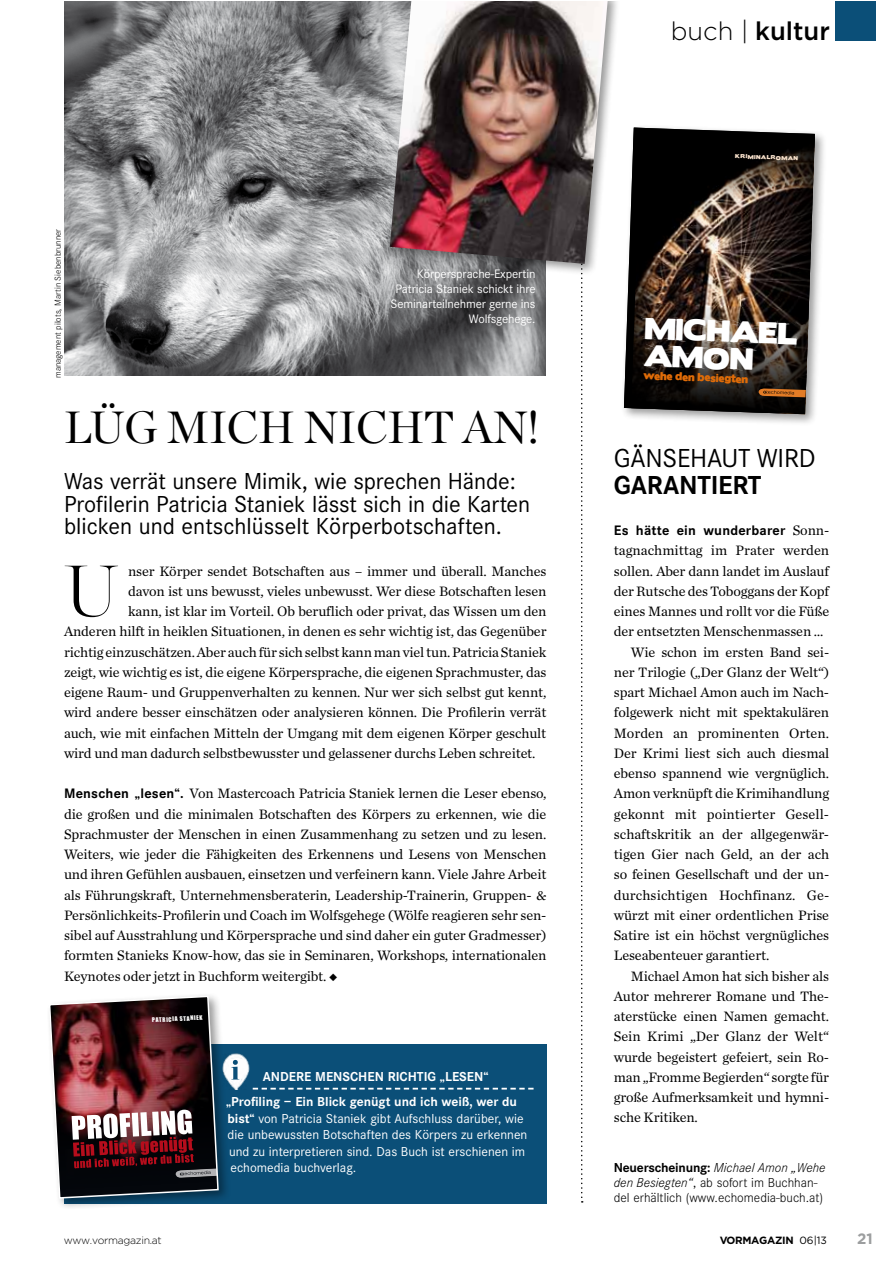
<style>
.page{position:relative;width:893px;height:1263px;background:#fff}
.page>*{position:absolute;margin:0;border:0;box-sizing:border-box;transform-origin:0 0}
.t1{font:200 72.3px "Chronicle Display";color:#000}
.t2{font:45px "Chronicle Display";letter-spacing:-.01em;color:#000}
.t3{font:27px "Corporate S";letter-spacing:-.01em;color:#000}
.t4{font:27px/27.5px "Boris Black Bloxx Dirty";color:#fff}
.t5{font:700 27px "Corporate S";letter-spacing:-.01em;color:#000}
.t6{font:500 25.5px "Gotham";color:#000}
.t7{font:24px/22.5px "Corporate S";letter-spacing:-.005em;color:#000}
.t8{font:700 15px "Gotham";color:#9c9e9f}
.t9{font:14.25px/20.2px "Chronicle Text G1";letter-spacing:-.01em;color:#000;text-align:justify}
.t10{font:700 14.25px "Corporate S";letter-spacing:.015em;color:#000}
.t11{font:13.5px/16.5px "Corporate S";color:#fff}
.t12{font:300 13.5px/15px "Corporate S";color:#000}
.t13{font:700 13.5px/25px "Corporate S";color:#fff}
.t14{font:12.75px/15px "Corporate S";letter-spacing:-.01em;color:#fff;text-align:right}
.t15{font:300 10.5px "Gotham";letter-spacing:-.03em;color:#000}
.t16{font:700 10.5px "Gotham";letter-spacing:-.03em;color:#000}
.t17{font:10.2px "Boris Black Bloxx";color:#e06c08}
.t18{font:300 9px "Corporate S";color:#000}
.t19{font:5.85px "Impact";color:#fff}
.t20{font:5.1px "Boris Black Bloxx";color:#fae3cd}
.s1{font-weight:300}
.s2{font-family:"Corporate S";font-weight:700}
.s3{font-weight:700}
.s4{font-family:"Chronicle Text G1";font-weight:400}
.s5{font-style:italic}
.s6{font-weight:400}
</style>
<div class="page">
<div style="left:64px;top:1044px;width:482px;height:159px;background:#0b4f78"></div>
<div style="left:836px;top:1px;width:40px;height:39px;background:#0b4f78"></div>
<svg style="left:581px;top:277px;width:2px;height:925px"></svg>
<div style="left:621px;top:124px;width:206px;height:303px;background:#000;opacity:.4"></div>
<svg style="left:624px;top:128px;width:191px;height:286px"></svg>
<svg style="left:252px;top:1088px;width:282px;height:1px"></svg>
<img style="left:231px;top:1053px;width:19px;height:36px">
<svg style="left:231px;top:1060px;width:8px;height:19px"></svg>
<div style="left:46px;top:992px;width:185px;height:219px;background:#000;opacity:.4"></div>
<img style="left:48px;top:995px;width:172px;height:204px">
<img style="left:65px;top:1px;width:481px;height:375px">
<div style="left:387px;top:1px;width:233px;height:275px;background:#000;opacity:.4"></div>
<img style="left:390px;top:1px;width:218px;height:263px">
<h3 class="t6" style="left:671px;top:17px;width:161px"><span class="s1">buch |</span> kultur</h3>
<p class="t18" style="left:53px;top:378px;width:151px;rotate:-90deg">management pilots, Martin Siebenbrunner</p>
<p class="t14" style="left:391px;top:267px;width:146px">Körpersprache-Expertin<br>Patricia Staniek schickt ihre<br>Seminarteilnehmer gerne ins<br>Wolfsgehege.</p>
<h2 class="t2" style="left:64px;top:393px;width:477px">LÜG MICH NICHT AN!</h2>
<h3 class="t7" style="left:64px;top:470px;width:468px">Was verrät unsere Mimik, wie sprechen Hände:<br>Profilerin Patricia Staniek lässt sich in die Karten blicken und entschlüsselt Körperbotschaften.</h3>
<h1 class="t1" style="left:64px;top:536px;width:56px">U</h1>
<p class="t9" style="left:128px;top:560px;width:420px">nser Körper sendet Botschaften aus – immer und überall. Manches</p>
<p class="t9" style="left:128px;top:580px;width:420px">davon ist uns bewusst, vieles unbewusst. Wer diese Botschaften lesen</p>
<p class="t9" style="left:128px;top:600px;width:420px">kann, ist klar im Vorteil. Ob beruflich oder privat, das Wissen um den</p>
<p class="t9" style="left:64px;top:621px;width:484px">Anderen hilft in heiklen Situationen, in denen es sehr wichtig ist, das Gegenüber</p>
<p class="t9" style="left:64px;top:641px;width:484px">richtig einzuschätzen. Aber auch für sich selbst kann man viel tun. Patricia Staniek</p>
<p class="t9" style="left:64px;top:661px;width:484px">zeigt, wie wichtig es ist, die eigene Körpersprache, die eigenen Sprachmuster, das</p>
<p class="t9" style="left:64px;top:681px;width:484px">eigene Raum- und Gruppenverhalten zu kennen. Nur wer sich selbst gut kennt,</p>
<p class="t9" style="left:64px;top:702px;width:484px">wird andere besser einschätzen oder analysieren können. Die Profilerin verrät</p>
<p class="t9" style="left:64px;top:722px;width:484px">auch, wie mit einfachen Mitteln der Umgang mit dem eigenen Körper geschult</p>
<p class="t9" style="left:64px;top:742px;width:473px">wird und man dadurch selbstbewusster und gelassener durchs Leben schreitet.</p>
<p class="t9" style="left:64px;top:783px;width:484px"><span class="s2">Menschen „lesen“.</span> Von Mastercoach Patricia Staniek lernen die Leser ebenso, die großen und die minimalen Botschaften des Körpers zu erkennen, wie die Sprachmuster der Menschen in einen Zusammenhang zu setzen und zu lesen.<br>Weiters, wie jeder die Fähigkeiten des Erkennens und Lesens von Menschen und ihren Gefühlen ausbauen, einsetzen und verfeinern kann. Viele Jahre Arbeit als Führungskraft, Unternehmensberaterin, Leadership-Trainerin, Gruppen- &amp; Persönlichkeits-Profilerin und Coach im Wolfsgehege (Wölfe reagieren sehr sen&shy;sibel auf Ausstrahlung und Körpersprache und sind daher ein guter Gradmesser) formten Stanieks Know-how, das sie in Seminaren, Workshops, internationalen Keynotes oder jetzt in Buchform weitergibt. ◆</p>
<p class="t19" style="left:152px;top:1016px;width:52px;rotate:-3deg">PATRICIA STANIEK</p>
<p class="t13" style="left:226px;top:1064px;width:292px;text-indent:37px">ANDERE MENSCHEN RICHTIG „LESEN“ „Profiling – Ein Blick genügt und ich weiß, wer du</p>
<p class="t11" style="left:228px;top:1110px;width:301px"><span class="s3">bist“</span> von Patricia Staniek gibt Aufschluss darüber, wie die unbewussten Botschaften des Körpers zu erkennen und zu interpretieren sind. Das Buch ist erschienen im echomedia buchverlag.</p>
<p class="t20" style="left:735px;top:152px;width:64px;rotate:2deg">KRIMINALROMAN</p>
<h3 class="t4" style="left:645px;top:316px;width:154px;rotate:2deg">MICHAEL<br>AMON</h3>
<p class="t17" style="left:643px;top:368px;width:107px;rotate:2deg">wehe den besiegten</p>
<h3 class="t3" style="left:614px;top:443px;width:203px">GÄNSEHAUT WIRD</h3>
<h3 class="t5" style="left:614px;top:469px;width:149px">GARANTIERT</h3>
<p class="t10" style="left:614px;top:522px;width:217px">Es hätte ein wunderbarer <span class="s4">Sonn-</span></p>
<p class="t9" style="left:614px;top:540px;width:217px">tagnachmittag im Prater werden</p>
<p class="t9" style="left:614px;top:560px;width:217px">sollen. Aber dann landet im Auslauf</p>
<p class="t9" style="left:614px;top:580px;width:217px">der Rutsche des Toboggans der Kopf</p>
<p class="t9" style="left:614px;top:600px;width:217px">eines Mannes und rollt vor die Füße</p>
<p class="t9" style="left:614px;top:621px;width:211px">der entsetzten Menschenmassen …</p>
<p class="t9" style="left:631px;top:641px;width:200px">Wie schon im ersten Band sei-</p>
<p class="t9" style="left:614px;top:661px;width:217px">ner Trilogie („Der Glanz der Welt“)</p>
<p class="t9" style="left:614px;top:681px;width:217px">spart Michael Amon auch im Nach-</p>
<p class="t9" style="left:614px;top:702px;width:217px">folgewerk nicht mit spektakulären</p>
<p class="t9" style="left:614px;top:722px;width:217px">Morden an prominenten Orten.</p>
<p class="t9" style="left:614px;top:742px;width:217px">Der Krimi liest sich auch diesmal</p>
<p class="t9" style="left:614px;top:762px;width:217px">ebenso spannend wie vergnüglich.</p>
<p class="t9" style="left:614px;top:783px;width:217px">Amon verknüpft die Krimihandlung</p>
<p class="t9" style="left:614px;top:803px;width:217px">gekonnt mit pointierter Gesell-</p>
<p class="t9" style="left:614px;top:823px;width:217px">schaftskritik an der allgegenwär-</p>
<p class="t9" style="left:614px;top:843px;width:217px">tigen Gier nach Geld, an der ach</p>
<p class="t9" style="left:614px;top:864px;width:217px">so feinen Gesellschaft und der un-</p>
<p class="t9" style="left:614px;top:884px;width:217px">durchsichtigen Hochfinanz. Ge-</p>
<p class="t9" style="left:614px;top:904px;width:217px">würzt mit einer ordentlichen Prise</p>
<p class="t9" style="left:614px;top:924px;width:217px">Satire ist ein höchst vergnügliches</p>
<p class="t9" style="left:614px;top:945px;width:157px">Leseabenteuer garantiert.</p>
<p class="t9" style="left:631px;top:965px;width:200px">Michael Amon hat sich bisher als</p>
<p class="t9" style="left:614px;top:985px;width:217px">Autor mehrerer Romane und The-</p>
<p class="t9" style="left:614px;top:1005px;width:217px">aterstücke einen Namen gemacht.</p>
<p class="t9" style="left:614px;top:1026px;width:217px">Sein Krimi „Der Glanz der Welt“</p>
<p class="t9" style="left:614px;top:1046px;width:217px">wurde begeistert gefeiert, sein Ro-</p>
<p class="t9" style="left:614px;top:1066px;width:217px">man „Fromme Begierden“ sorgte für</p>
<p class="t9" style="left:614px;top:1086px;width:217px">große Aufmerksamkeit und hymni-</p>
<p class="t9" style="left:614px;top:1107px;width:86px">sche Kritiken.</p>
<p class="t12" style="left:614px;top:1160px;width:213px"><span class="s3">Neuerscheinung:</span> <span class="s5">Michael Amon „Wehe den Besiegten“</span>, ab sofort im Buchhan&shy;del erhältlich (www.echomedia-buch.at)</p>
<p class="t15" style="left:64px;top:1234px;width:100px">www.vormagazin.at</p>
<p class="t16" style="left:720px;top:1234px;width:109px">VORMAGAZIN <span class="s6">06|13</span></p>
<p class="t8" style="left:857px;top:1230px;width:17px">21</p>
</div>
